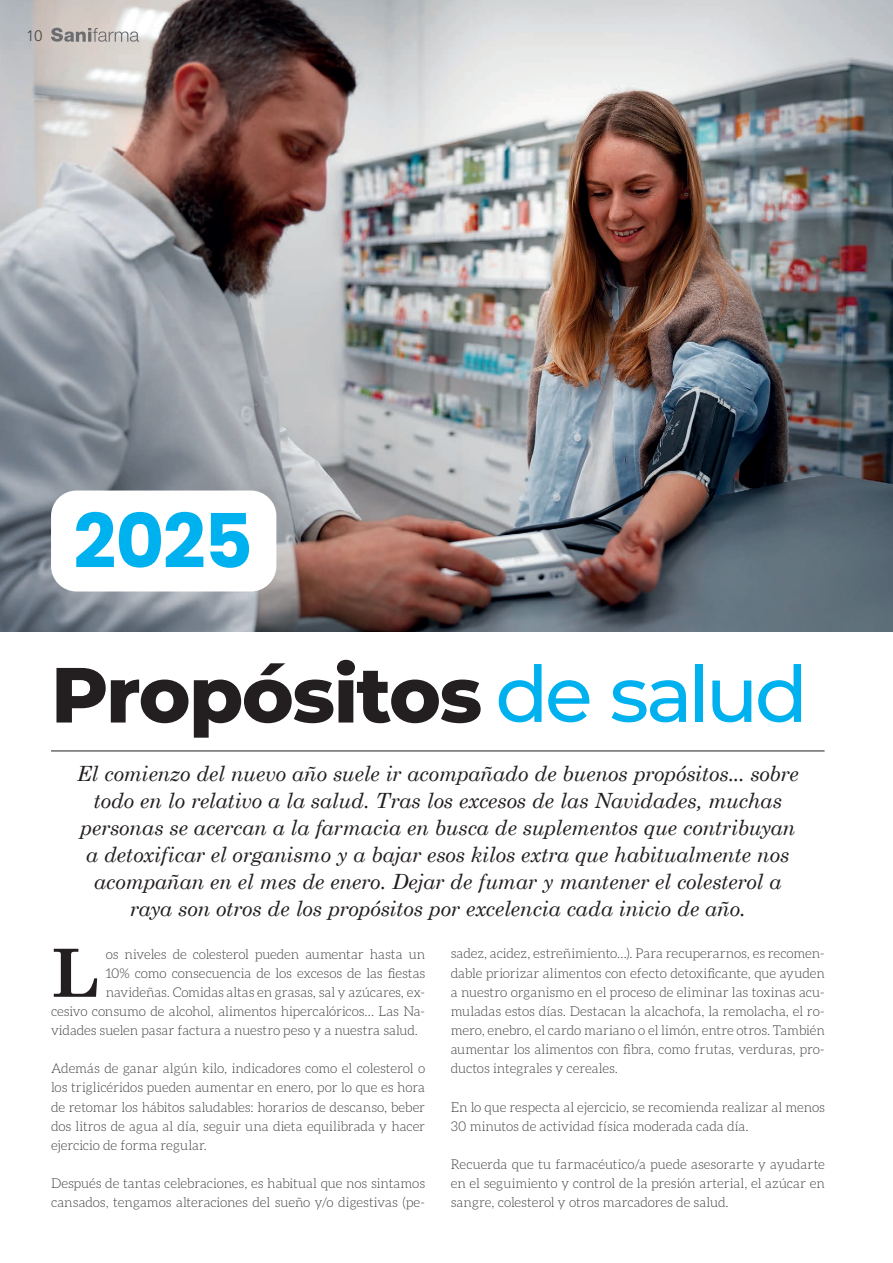
<style>
.page{position:relative;width:893px;height:1263px;background:#fff}
.page>*{position:absolute;margin:0;border:0;box-sizing:border-box;transform-origin:0 0}
.t1{font:800 78px "Montserrat";letter-spacing:-.02em;color:#231f20}
.t2{font:700 75px "Poppins";color:#00b1ef}
.t3{font:700 66.45px "Century Schoolbook";color:#231f20}
.t4{font:italic 21px/27px "Century Schoolbook";letter-spacing:-.01em;color:#231f20;text-align:center}
.t5{font:300 15px "Avenir LT Std";color:#3e3e3f}
.t6{font:300 13.5px/19.2px "Aleo";letter-spacing:-.005em;color:#3e3e3f;text-align:justify}
.s1{font-weight:500;color:#00b1ef}
</style>
<div class="page">
<hr style="left:51px;top:750px;width:774px;height:1px;background:#231f20">
<img style="left:0;top:0;width:893px;height:631px">
<div style="left:51px;top:490px;width:225px;height:101px;background:#fff;border-radius:26px"></div>
<svg style="left:51px;top:28px;width:88px;height:14px"></svg>
<p class="t5" style="left:27px;top:27px;width:17px">10</p>
<h2 class="t2" style="left:73px;top:498px;width:181px">2025</h2>
<h1 class="t1" style="left:51px;top:638px;width:759px">Propósitos <span class="s1">de salud</span></h1>
<p class="t4" style="left:77px;top:760px;width:724px">El comienzo del nuevo año suele ir acompañado de buenos propósitos... sobre todo en lo relativo a la salud. Tras los excesos de las Navidades, muchas personas se acercan a la farmacia en busca de suplementos que contribuyan a detoxificar el organismo y a bajar esos kilos extra que habitualmente nos acompañan en el mes de enero. Dejar de fumar y mantener el colesterol a raya son otros de los propósitos por excelencia cada inicio de año.</p>
<h3 class="t3" style="left:51px;top:932px;width:50px">L</h3>
<p class="t6" style="left:106px;top:944px;width:321px">os niveles de colesterol pueden aumentar hasta un</p>
<p class="t6" style="left:451px;top:944px;width:376px">sadez, acidez, estreñimiento…). Para recuperarnos, es recomen&shy;dable priorizar alimentos con efecto detoxificante, que ayuden a nuestro organismo en el proceso de eliminar las toxinas acu&shy;muladas estos días. Destacan la alcachofa, la remolacha, el ro&shy;mero, enebro, el cardo mariano o el limón, entre otros. También aumentar los alimentos con fibra, como frutas, verduras, pro&shy;ductos integrales y cereales.</p>
<p class="t6" style="left:451px;top:1097px;width:376px">En lo que respecta al ejercicio, se recomienda realizar al menos<br>30 minutos de actividad física moderada cada día.</p>
<p class="t6" style="left:451px;top:1154px;width:376px">Recuerda que tu farmacéutico/a puede asesorarte y ayudarte en el seguimiento y control de la presión arterial, el azúcar en sangre, colesterol y otros marcadores de salud.</p>
<p class="t6" style="left:106px;top:963px;width:321px">10% como consecuencia de los excesos de las fiestas</p>
<p class="t6" style="left:106px;top:982px;width:321px">navideñas. Comidas altas en grasas, sal y azúcares, ex-</p>
<p class="t6" style="left:51px;top:1001px;width:376px">cesivo consumo de alcohol, alimentos hipercalóricos… Las Na-</p>
<p class="t6" style="left:51px;top:1021px;width:368px">vidades suelen pasar factura a nuestro peso y a nuestra salud.</p>
<p class="t6" style="left:51px;top:1059px;width:376px">Además de ganar algún kilo, indicadores como el colesterol o los triglicéridos pueden aumentar en enero, por lo que es hora de retomar los hábitos saludables: horarios de descanso, beber dos litros de agua al día, seguir una dieta equilibrada y hacer ejercicio de forma regular.</p>
<p class="t6" style="left:51px;top:1174px;width:376px">Después de tantas celebraciones, es habitual que nos sintamos cansados, tengamos alteraciones del sueño y/o digestivas (pe-</p>
</div>
